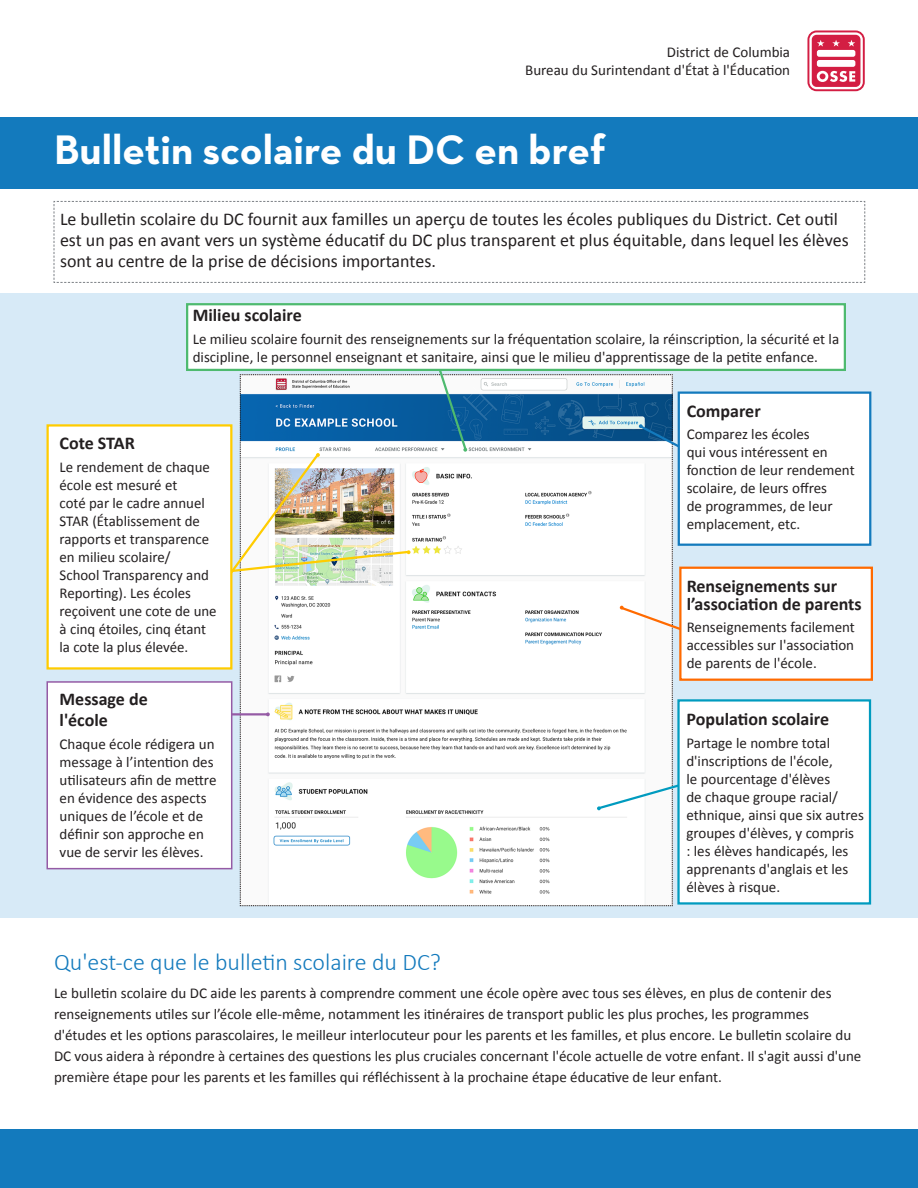
<style>
.page{position:relative;width:918px;height:1188px;background:#fff}
.page>*{position:absolute;margin:0;border:0;box-sizing:border-box;transform-origin:0 0}
.t1{font:700 42px "Neutra Text";color:#fff}
.Heading_1{font:300 24px "Calibri";color:#137abd}
.t2{font:18px/21px "Calibri";color:#231f20}
.t3{font:700 18px/21px "Calibri";color:#231f20}
.t4{font:15px/18px "Calibri";color:#231f20}
</style>
<div class="page">
<div style="left:0;top:293px;width:918px;height:625px;background:#d7eaf7"></div>
<div style="left:46px;top:681px;width:186px;height:188px;background:#fff;border:2px solid #955ba5"></div>
<div style="left:0;top:117px;width:918px;height:72px;background:#137abd"></div>
<div style="left:677px;top:699px;width:194px;height:206px;background:#fff;border:2px solid #009bbf"></div>
<svg style="left:807px;top:30px;width:58px;height:61px"></svg>
<svg style="left:53px;top:201px;width:813px;height:82px"></svg>
<div style="left:678px;top:392px;width:193px;height:154px;background:#fff;border:2px solid #137abd"></div>
<div style="left:0;top:1130px;width:918px;height:58px;background:#137abd"></div>
<div style="left:186px;top:303px;width:660px;height:68px;background:#fff;border:2px solid #4eba6f"></div>
<div style="left:46px;top:424px;width:186px;height:246px;background:#fff;border:2px solid #fc0"></div>
<svg style="left:221px;top:368px;width:487px;height:538px;background:#dee7e9"></svg>
<div style="left:679px;top:567px;width:194px;height:114px;background:#fff;border:2px solid #ff6a00"></div>
<p class="t4" style="left:667px;top:43px;width:125px">District de Columbia</p>
<p class="t4" style="left:525px;top:61px;width:266px">Bureau du Surintendant d'État à l'Éducation</p>
<p class="t1" style="left:54px;top:123px;width:553px">Bulletin scolaire du DC en bref</p>
<p class="t2" style="left:60px;top:208px;width:790px">Le bulletin scolaire du DC fournit aux familles un aperçu de toutes les écoles publiques du District. Cet outil est un pas en avant vers un système éducatif du DC plus transparent et plus équitable, dans lequel les élèves sont au centre de la prise de décisions importantes.</p>
<p class="t3" style="left:193px;top:305px;width:111px">Milieu scolaire</p>
<p class="t4" style="left:193px;top:330px;width:648px">Le milieu scolaire fournit des renseignements sur la fréquentation scolaire, la réinscription, la sécurité et la discipline, le personnel enseignant et sanitaire, ainsi que le milieu d'apprentissage de la petite enfance.</p>
<p class="t3" style="left:60px;top:433px;width:77px">Cote STAR</p>
<p class="t4" style="left:60px;top:458px;width:159px">Le rendement de chaque école est mesuré et<br>coté par le cadre annuel<br>STAR (Établissement de rapports et transparence en milieu scolaire/<br>School Transparency and<br>Reporting). Les écoles reçoivent une cote de une à cinq étoiles, cinq étant la cote la plus élevée.</p>
<p class="t3" style="left:60px;top:689px;width:90px">Message de l'école</p>
<p class="t4" style="left:60px;top:735px;width:158px">Chaque école rédigera un message à l’intention des utilisateurs afin de mettre en évidence des aspects uniques de l’école et de définir son approche en vue de servir les élèves.</p>
<p class="t3" style="left:687px;top:400px;width:76px">Comparer</p>
<p class="t4" style="left:687px;top:425px;width:170px">Comparez les écoles<br>qui vous intéressent en fonction de leur rendement scolaire, de leurs offres<br>de programmes, de leur emplacement, etc.</p>
<p class="t3" style="left:687px;top:577px;width:177px;line-height:17.9px">Renseignements sur l’association de parents</p>
<p class="t4" style="left:687px;top:618px;width:170px;text-align:justify">Renseignements facilement accessibles sur l'association de parents de l'école.</p>
<p class="t3" style="left:686px;top:709px;width:144px">Population scolaire</p>
<p class="t4" style="left:686px;top:734px;width:179px">Partage le nombre total d'inscriptions de l'école,<br>le pourcentage d'élèves<br>de chaque groupe racial/ ethnique, ainsi que six autres groupes d'élèves, y compris<br>: les élèves handicapés, les apprenants d'anglais et les élèves à risque.</p>
<p class="Heading_1" style="left:54px;top:947px;width:389px">Qu'est-ce que le bulletin scolaire du DC?</p>
<p class="t4" style="left:54px;top:983px;width:809px;line-height:21px">Le bulletin scolaire du DC aide les parents à comprendre comment une école opère avec tous ses élèves, en plus de contenir des renseignements utiles sur l’école elle-même, notamment les itinéraires de transport public les plus proches, les programmes d'études et les options parascolaires, le meilleur interlocuteur pour les parents et les familles, et plus encore. Le bulletin scolaire du DC vous aidera à répondre à certaines des questions les plus cruciales concernant l'école actuelle de votre enfant. Il s'agit aussi d'une première étape pour les parents et les familles qui réfléchissent à la prochaine étape éducative de leur enfant.</p>
</div>
